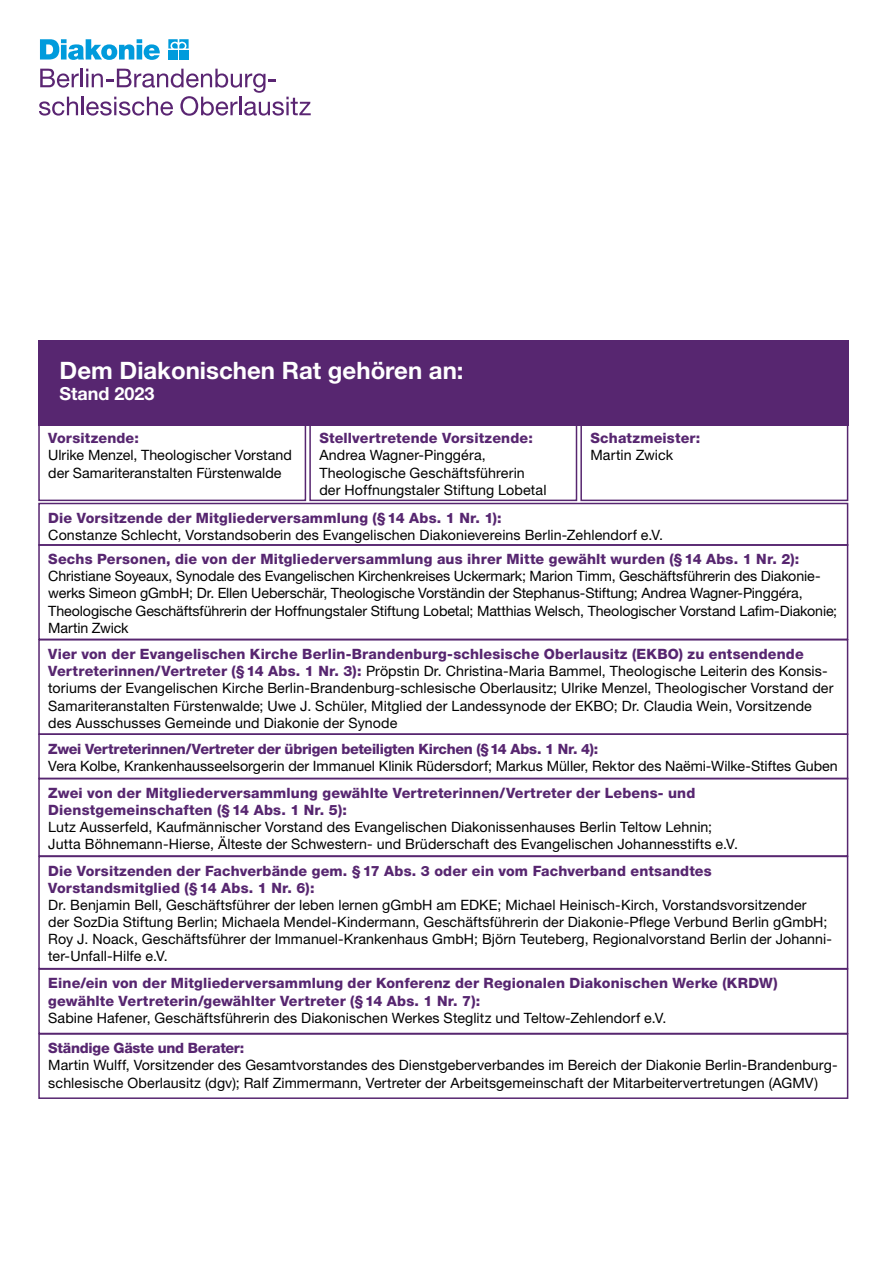
<style>
.page{position:relative;width:893px;height:1263px;background:#fff}
.page>*{position:absolute;margin:0;border:0;box-sizing:border-box;transform-origin:0 0}
.t1{font:700 24px "Helvetica Neue LT Pro";color:#fff}
.t2{font:700 18px "Helvetica Neue LT Pro";color:#fff}
.t3{font:14.25px/17.1px "Helvetica Neue LT Pro";letter-spacing:.005em;color:#000}
.t4{font:800 14.25px/17.1px "Helvetica Neue LT Pro";letter-spacing:.01em;color:#572670}
.t5{font:800 14.25px "Helvetica Neue LT Pro";letter-spacing:-.02em;color:#572670}
.t6{font:800 14.25px "Helvetica Neue LT Pro";letter-spacing:-.015em;color:#572670}
.s1{font-weight:800;color:#572670}
</style>
<div class="page">
<svg style="left:40px;top:39px;width:120px;height:21px"></svg>
<svg style="left:168px;top:39px;width:21px;height:10px"></svg>
<div style="left:168px;top:50px;width:10px;height:9px;background:#009bdc"></div>
<div style="left:179px;top:50px;width:10px;height:9px;background:#009bdc"></div>
<svg style="left:39px;top:69px;width:272px;height:47px"></svg>
<div style="left:38px;top:340px;width:810px;height:85px;background:#572670"></div>
<div style="left:38px;top:423px;width:268px;height:78px;border:2px solid #572670"></div>
<div style="left:309px;top:423px;width:268px;height:78px;border:2px solid #572670"></div>
<div style="left:580px;top:423px;width:268px;height:78px;border:2px solid #572670"></div>
<div style="left:38px;top:503px;width:810px;height:43px;border:2px solid #572670"></div>
<div style="left:38px;top:544px;width:810px;height:96px;border:2px solid #572670"></div>
<div style="left:38px;top:778px;width:810px;height:79px;border:2px solid #572670"></div>
<div style="left:38px;top:856px;width:810px;height:113px;border:2px solid #572670"></div>
<div style="left:38px;top:968px;width:810px;height:66px;border:2px solid #572670"></div>
<div style="left:38px;top:639px;width:810px;height:96px;border:2px solid #572670"></div>
<div style="left:38px;top:733px;width:810px;height:46px;border:2px solid #572670"></div>
<div style="left:38px;top:1033px;width:810px;height:66px;border:2px solid #572670"></div>
<h1 class="t1" style="left:60px;top:355px;width:405px">Dem Diakonischen Rat gehören an:</h1>
<p class="t2" style="left:60px;top:382px;width:97px">Stand 2023</p>
<p class="t4" style="left:48px;top:430px;width:92px">Vorsitzende:</p>
<p class="t3" style="left:48px;top:446px;width:245px">Ulrike Menzel, Theologischer Vorstand der Samariteranstalten Fürstenwalde</p>
<p class="t4" style="left:319px;top:430px;width:215px">Stellvertretende Vorsitzende:</p>
<p class="t3" style="left:319px;top:446px;width:229px">Andrea Wagner-Pinggéra,<br>Theologische Geschäftsführerin der Hoffnungstaler Stiftung Lobetal</p>
<p class="t4" style="left:590px;top:430px;width:111px">Schatzmeister:</p>
<p class="t3" style="left:590px;top:446px;width:84px">Martin Zwick</p>
<p class="t4" style="left:48px;top:509px;width:455px">Die Vorsitzende der Mitgliederversammlung (§14 Abs. 1 Nr. 1):</p>
<p class="t3" style="left:48px;top:526px;width:616px">Constanze Schlecht, Vorstandsoberin des Evangelischen Diakonievereins Berlin-Zehlendorf e.V.</p>
<p class="t4" style="left:48px;top:551px;width:753px">Sechs Personen, die von der Mitgliederversammlung aus ihrer Mitte gewählt wurden (§14 Abs. 1 Nr. 2):</p>
<p class="t3" style="left:48px;top:567px;width:790px">Christiane Soyeaux, Synodale des Evangelischen Kirchenkreises Uckermark; Marion Timm, Geschäftsführerin des Diakonie&shy;werks Simeon gGmbH; Dr. Ellen Ueberschär, Theologische Vorständin der Stephanus-Stiftung; Andrea Wagner-Pinggéra, Theologische Geschäftsführerin der Hoffnungstaler Stiftung Lobetal; Matthias Welsch, Theologischer Vorstand Lafim-Diakonie; Martin Zwick</p>
<p class="t3" style="left:48px;top:645px;width:787px"><span class="s1">Vier von der Evangelischen Kirche Berlin-Brandenburg-schlesische Oberlausitz (EKBO) zu entsendende Vertreterinnen/Vertreter (§14 Abs. 1 Nr. 3):</span> Pröpstin Dr. Christina-Maria Bammel, Theologische Leiterin des Konsis&shy;toriums der Evangelischen Kirche Berlin-Brandenburg-schlesische Oberlausitz; Ulrike Menzel, Theologischer Vorstand der Samariteranstalten Fürstenwalde; Uwe J. Schüler, Mitglied der Landessynode der EKBO; Dr. Claudia Wein, Vorsitzende des Ausschusses Gemeinde und Diakonie der Synode</p>
<p class="t5" style="left:48px;top:740px;width:551px">Zwei Vertreterinnen/Vertreter der übrigen beteiligten Kirchen (§14 Abs. 1 Nr. 4):</p>
<p class="t3" style="left:48px;top:757px;width:791px">Vera Kolbe, Krankenhausseelsorgerin der Immanuel Klinik Rüdersdorf; Markus Müller, Rektor des Naëmi-Wilke-Stiftes Guben</p>
<p class="t4" style="left:48px;top:784px;width:649px">Zwei von der Mitgliederversammlung gewählte Vertreterinnen/Vertreter der Lebens- und<br>Dienstgemeinschaften (§14 Abs. 1 Nr. 5):</p>
<p class="t3" style="left:48px;top:818px;width:691px">Lutz Ausserfeld, Kaufmännischer Vorstand des Evangelischen Diakonissenhauses Berlin Teltow Lehnin;<br>Jutta Böhnemann-Hierse, Älteste der Schwestern- und Brüderschaft des Evangelischen Johannesstifts e.V.</p>
<p class="t4" style="left:48px;top:862px;width:665px">Die Vorsitzenden der Fachverbände gem. §17 Abs. 3 oder ein vom Fachverband entsandtes<br>Vorstandsmitglied (§14 Abs. 1 Nr. 6):</p>
<p class="t3" style="left:48px;top:896px;width:785px">Dr. Benjamin Bell, Geschäftsführer der leben lernen gGmbH am EDKE; Michael Heinisch-Kirch, Vorstandsvorsitzender<br>der SozDia Stiftung Berlin; Michaela Mendel-Kindermann, Geschäftsführerin der Diakonie-Pflege Verbund Berlin gGmbH; Roy J. Noack, Geschäftsführer der Immanuel-Krankenhaus GmbH; Björn Teuteberg, Regionalvorstand Berlin der Johanni&shy;ter-Unfall-Hilfe e.V.</p>
<p class="t4" style="left:48px;top:975px;width:731px">Eine/ein von der Mitgliederversammlung der Konferenz der Regionalen Diakonischen Werke (KRDW) gewählte Vertreterin/gewählter Vertreter (§14 Abs. 1 Nr. 7):</p>
<p class="t3" style="left:48px;top:1009px;width:620px">Sabine Hafener, Geschäftsführerin des Diakonischen Werkes Steglitz und Teltow-Zehlendorf e.V.</p>
<p class="t6" style="left:48px;top:1040px;width:197px">Ständige Gäste und Berater:</p>
<p class="t3" style="left:48px;top:1056px;width:791px">Martin Wulff, Vorsitzender des Gesamtvorstandes des Dienstgeberverbandes im Bereich der Diakonie Berlin-Brandenburg&shy;schlesische Oberlausitz (dgv); Ralf Zimmermann, Vertreter der Arbeitsgemeinschaft der Mitarbeitervertretungen (AGMV)</p>
</div>
